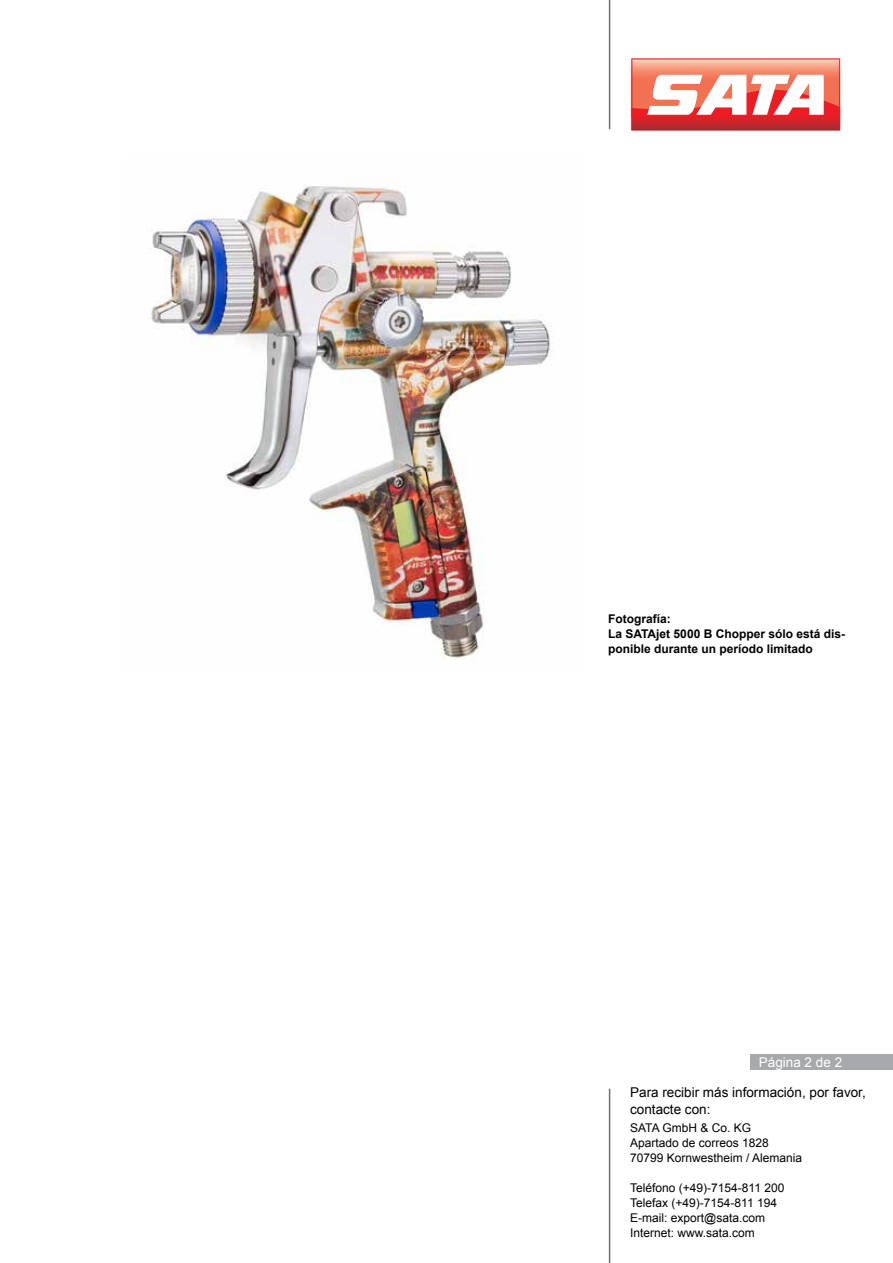
<style>
.page{position:relative;width:893px;height:1263px;background:#fff}
.page>*{position:absolute;margin:0;border:0;box-sizing:border-box;transform-origin:0 0}
.t1{font:13.5px/16.2px "Arial";color:#000}
.t2{font:13.5px "Arial";color:#fff}
.t3{font:12px/15px "Arial";color:#000}
.t4{font:700 12px/15px "Arial";color:#000}
</style>
<div class="page">
<hr style="left:609px;top:1089px;width:1px;height:174px;background:#6d6e71">
<hr style="left:609px;top:0;width:1px;height:129px;background:#6d6e71">
<div style="left:750px;top:1054px;width:143px;height:16px;background:#a7a9ac"></div>
<svg style="left:631px;top:58px;width:209px;height:72px"></svg>
<img style="left:150px;top:182px;width:402px;height:478px">
<p class="t4" style="left:608px;top:612px;width:238px">Fotografía:<br>La SATAjet 5000 B Chopper sólo está dis&shy;ponible durante un período limitado</p>
<p class="t2" style="left:759px;top:1054px;width:85px">Página 2 de 2</p>
<p class="t1" style="left:630px;top:1085px;width:237px">Para recibir más información, por favor, contacte con:</p>
<p class="t3" style="left:630px;top:1121px;width:174px">SATA GmbH &amp; Co. KG<br>Apartado de correos 1828<br>70799 Kornwestheim / Alemania</p>
<p class="t3" style="left:630px;top:1181px;width:156px">Teléfono (+49)-7154-811 200<br>Telefax (+49)-7154-811 194<br>E-mail: export@sata.com<br>Internet: www.sata.com</p>
</div>
